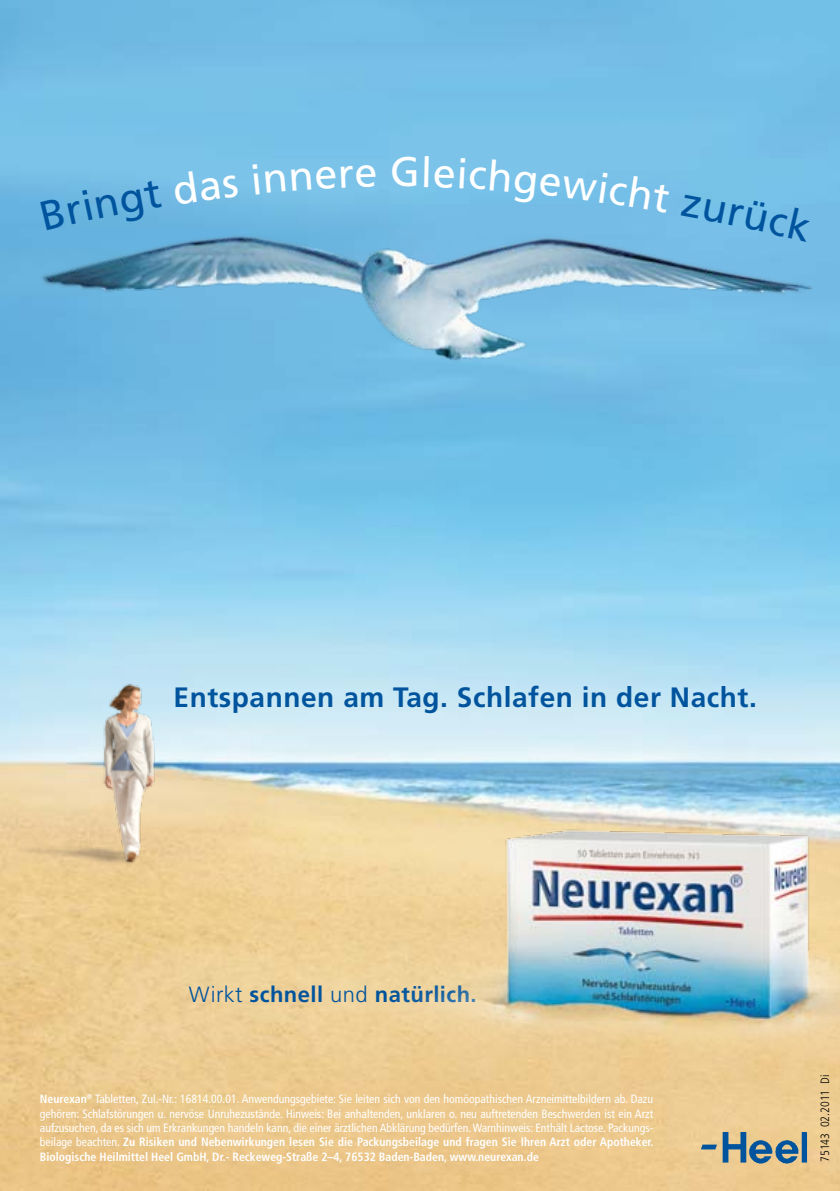
<style>
.page{position:relative;width:840px;height:1191px;background:#fff}
.page>*{position:absolute;margin:0;border:0;box-sizing:border-box;transform-origin:0 0}
.t1{font:41.4px "Frutiger LT";color:#fff}
.t2{font:700 28px "Frutiger LT";letter-spacing:.02em;color:#00549d}
.t3{font:700 22px "Frutiger LT";letter-spacing:.02em;color:#00549d}
.t4{font:condensed 12px/14.4px "Frutiger LT";color:#fff;text-align:justify}
.t5{font:300 condensed 12px "Frutiger LT";color:#000}
.s1{font-weight:300}
.s2{font-weight:700}
</style>
<div class="page">
<img style="left:0;top:0;width:839px;height:1191px">
<img style="left:11px;top:233px;width:828px;height:138px">
<img style="left:0;top:662px;width:195px;height:222px">
<img style="left:700px;top:1131px;width:107px;height:33px">
<img style="left:356px;top:768px;width:483px;height:329px">
<svg style="left:40px;top:180px;width:122px;height:50px;background:#6bb6e0"></svg>
<div style="left:172px;top:171px;width:66px;height:34px;background:#78c0e7"></div>
<svg style="left:252px;top:164px;width:33px;height:30px"></svg>
<div style="left:291px;top:165px;width:85px;height:26px;background:#7bc3e9"></div>
<svg style="left:424px;top:156px;width:4px;height:31px"></svg>
<div style="left:434px;top:158px;width:236px;height:55px;background:#77c1e9"></div>
<div style="left:680px;top:195px;width:132px;height:47px;background:#76bfe8"></div>
<h1 class="t1" style="left:390px;top:148px;width:31px">G</h1>
<h2 class="t2" style="left:173px;top:681px;width:584px">Entspannen am Tag. Schlafen in der Nacht.</h2>
<h3 class="t3" style="left:189px;top:981px;width:289px"><span class="s1">Wirkt</span> schnell <span class="s1">und</span> natürlich.</h3>
<p class="t4" style="left:40px;top:1092px;width:615px"><span class="s2">Neurexan</span><sup>®</sup> Tabletten, Zul.-Nr.: 16814.00.01. Anwendungsgebiete: Sie leiten sich von den homöopathischen Arzneimittelbildern ab. Dazu gehören: Schlafstörungen u. nervöse Unruhezustände. Hinweis: Bei anhaltenden, unklaren o. neu auftretenden Beschwerden ist ein Arzt aufzusuchen, da es sich um Erkrankungen handeln kann, die einer ärztlichen Abklärung bedürfen. Warnhinweis: Enthält Lactose. Packungs&shy;beilage beachten. <span class="s2">Zu Risiken und Nebenwirkungen lesen Sie die Packungsbeilage und fragen Sie Ihren Arzt oder Apotheker.<br>Biologische Heilmittel Heel GmbH, Dr.- Reckeweg-Straße 2–4, 76532 Baden-Baden, www.neurexan.de</span></p>
<p class="t5" style="left:817px;top:1161px;width:88px;rotate:-90deg">75143 02.2011 Di</p>
</div>
